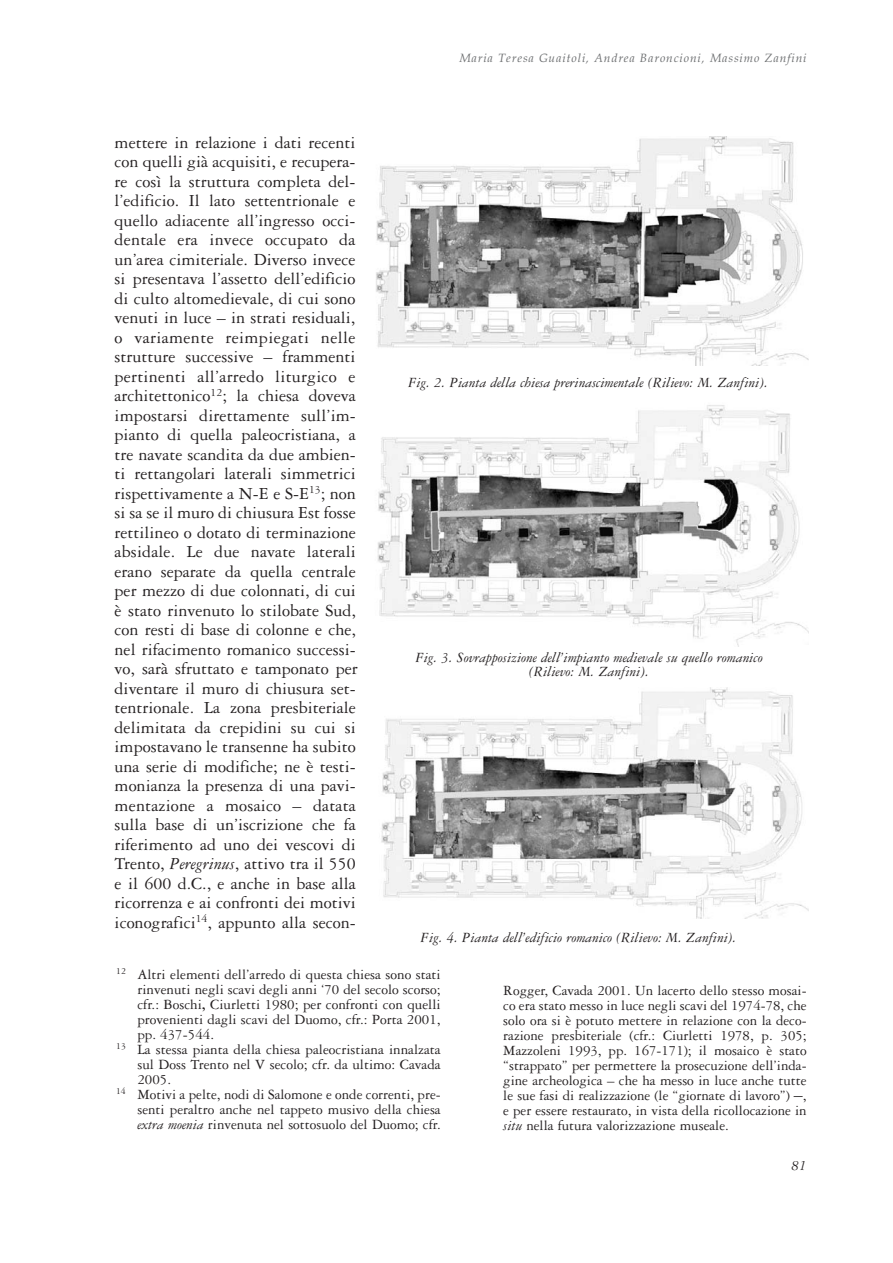
<style>
.page{position:relative;width:893px;height:1263px;background:#fff}
.page>*{position:absolute;margin:0;border:0;box-sizing:border-box;transform-origin:0 0}
.t1{font:18px/19.5px "Garamond Three";color:#231f20}
.t2{font:15px/15px "Garamond Three";color:#231f20;text-align:justify}
.t3{font:italic 15px/14.2px "Garamond Three";color:#231f20;text-align:center}
.t4{font:italic 12px "Book Antiqua";letter-spacing:.075em;color:#6c6e70}
.s1{font-style:italic}
.s2{font-weight:700}
.s3{font-size:18px}
</style>
<div class="page">
<svg style="left:376px;top:136px;width:433px;height:783px"></svg>
<p class="t1" style="left:115px;top:134px;width:245px">mettere in relazione i dati recenti con quelli già acquisiti, e recupera&shy;re così la struttura completa del&shy;l’edificio. Il lato settentrionale e quello adiacente all’ingresso occi&shy;dentale era invece occupato da un’area cimiteriale. Diverso invece si presentava l’assetto dell’edificio di culto altomedievale, di cui sono venuti in luce – in strati residuali, o variamente reimpiegati nelle strutture successive – frammenti pertinenti all’arredo liturgico e architettonico<sup>12</sup>; la chiesa doveva impostarsi direttamente sull’im&shy;pianto di quella paleocristiana, a tre navate scandita da due ambien&shy;ti rettangolari laterali simmetrici rispettivamente a N-E e S-E<sup>13</sup>; non si sa se il muro di chiusura Est fosse rettilineo o dotato di terminazione absidale. Le due navate laterali erano separate da quella centrale per mezzo di due colonnati, di cui è stato rinvenuto lo stilobate Sud, con resti di base di colonne e che, nel rifacimento romanico successi&shy;vo, sarà sfruttato e tamponato per diventare il muro di chiusura set&shy;tentrionale. La zona presbiteriale delimitata da crepidini su cui si impostavano le transenne ha subito una serie di modifiche; ne è testi&shy;monianza la presenza di una pavi&shy;mentazione a mosaico – datata sulla base di un’iscrizione che fa riferimento ad uno dei vescovi di Trento, <span class="s1">Peregrinus</span>, attivo tra il 550 e il 600 d.C., e anche in base alla ricorrenza e ai confronti dei motivi iconografici<sup>14</sup>, appunto alla secon-</p>
<p class="t4" style="left:459px;top:54px;width:349px">Maria Teresa Guaitoli, Andrea Baroncioni, Massimo Zanfini</p>
<p class="t3" style="left:408px;top:377px;width:361px">Fig. 2. Pianta della chiesa prerinascimentale (Rilievo: M. Zanfini).</p>
<p class="t3" style="left:415px;top:652px;width:349px">Fig. 3. Sovrapposizione dell’impianto medievale su quello romanico (Rilievo: M. Zanfini).</p>
<p class="t3" style="left:420px;top:931px;width:317px">Fig. 4. Pianta dell’edificio romanico (Rilievo: M. Zanfini).</p>
<p class="t2" style="left:116px;top:969px;width:326px"><sup>12</sup> Altri elementi dell’arredo di questa chiesa sono stati</p>
<p class="t2" style="left:137px;top:984px;width:305px">rinvenuti negli scavi degli anni ‘70 del secolo scorso;</p>
<p class="t2" style="left:137px;top:999px;width:305px">cfr.: Boschi<span class="s2">,</span> Ciurletti 1980; per confronti con quelli</p>
<p class="t2" style="left:137px;top:1014px;width:305px">provenienti dagli scavi del Duomo, cfr.: Porta 2001,</p>
<p class="t2" style="left:137px;top:1029px;width:78px">pp. 437-544.</p>
<p class="t2" style="left:116px;top:1044px;width:326px"><sup>13</sup> La stessa pianta della chiesa paleocristiana innalzata</p>
<p class="t2" style="left:137px;top:1059px;width:305px">sul Doss Trento nel V secolo; cfr. da ultimo: Cavada</p>
<p class="t2" style="left:137px;top:1074px;width:35px">2005.</p>
<p class="t2" style="left:116px;top:1089px;width:326px"><sup>14</sup> Motivi a pelte, nodi di Salomone e onde correnti, pre-</p>
<p class="t2" style="left:137px;top:1104px;width:305px">senti peraltro anche nel tappeto musivo della chiesa</p>
<p class="t2" style="left:137px;top:1119px;width:305px"><span class="s1">extra moenia</span> rinvenuta nel sottosuolo del Duomo; cfr.</p>
<p class="t2" style="left:503px;top:984px;width:305px">Rogger, Cavada 2001. Un lacerto dello stesso mosai&shy;co era stato messo in luce negli scavi del 1974-78, che solo ora si è potuto mettere in relazione con la deco&shy;razione presbiteriale (cfr.: Ciurletti 1978, p. 305; Mazzoleni 1993, pp. 167-171); il mosaico è stato “strappato” per permettere la prosecuzione dell’inda&shy;gine archeologica – che ha messo in luce anche tutte le sue fasi di realizzazione (le “giornate di lavoro”) <span class="s3">–</span>, e per essere restaurato, in vista della ricollocazione in <span class="s1">situ</span> nella futura valorizzazione museale.</p>
<p class="t3" style="left:791px;top:1159px;width:16px">81</p>
</div>
